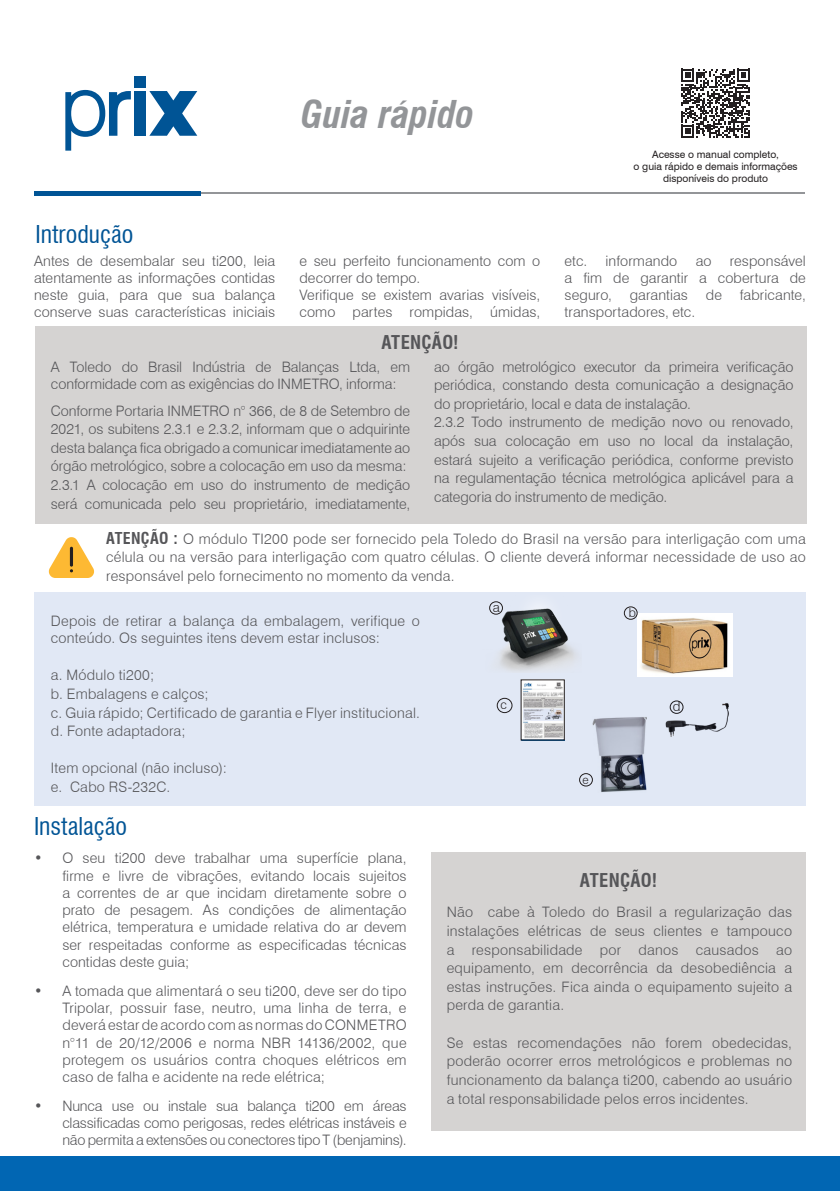
<style>
.page{position:relative;width:840px;height:1191px;background:#fff}
.page>*{position:absolute;margin:0;border:0;box-sizing:border-box;transform-origin:0 0}
.Normal_-_cópia{font:italic 700 condensed 37.4px "Swiss 721 BT";letter-spacing:-.005em;color:#939598}
.SuperTítulo{font:condensed 24px "Swiss 721 BT";color:#005495}
.Título{font:700 condensed 18.6px "Swiss 721 BT";letter-spacing:.01em;color:#565659}
.Texto{font:300 14.4px/17.2px "Swiss 721 BT";letter-spacing:.005em;color:#565659;text-align:justify}
.t1{font:300 13.2px "Swiss 721 BT";color:#231f20}
.t2{font:300 12.4px "Swiss 721 BT";color:#231f20}
.t3{font:300 11.8px "Swiss 721 BT";color:#231f20}
.t4{font:10.2px/12.2px "Swiss 721 BT";color:#231f20;text-align:center}
.s1{font-weight:700;font-stretch:condensed;font-size:16px}
</style>
<div class="page">
<div style="left:134px;top:91px;width:12px;height:45px;background:#005495"></div>
<div style="left:134px;top:76px;width:12px;height:11px;background:#005495"></div>
<svg style="left:149px;top:91px;width:48px;height:45px"></svg>
<svg style="left:65px;top:90px;width:66px;height:61px"></svg>
<hr style="left:126px;top:192px;width:678px;height:2px;background:#939598">
<hr style="left:34px;top:192px;width:166px;height:4px;background:#005495">
<div style="left:0;top:1157px;width:839px;height:34px;background:#0166b3"></div>
<svg style="left:681px;top:69px;width:68px;height:69px"></svg>
<div style="left:34px;top:592px;width:771px;height:213px;background:#e1e8f5"></div>
<img style="left:592px;top:717px;width:54px;height:75px">
<div style="left:578px;top:773px;width:14px;height:13px;border:1px solid #231f20;border-radius:50%"></div>
<img style="left:665px;top:702px;width:62px;height:35px">
<div style="left:669px;top:700px;width:14px;height:14px;border:1px solid #231f20;border-radius:50%"></div>
<img style="left:522px;top:681px;width:40px;height:57px">
<div style="left:496px;top:698px;width:16px;height:15px;border:1px solid #231f20;border-radius:50%"></div>
<div style="left:35px;top:326px;width:771px;height:198px;background:#d5d3d2"></div>
<div style="left:431px;top:852px;width:374px;height:279px;background:#d5d3d2"></div>
<img style="left:489px;top:601px;width:88px;height:71px">
<img style="left:637px;top:613px;width:95px;height:63px">
<div style="left:623px;top:606px;width:14px;height:14px;border:1px solid #231f20;border-radius:50%"></div>
<svg style="left:48px;top:537px;width:47px;height:41px"></svg>
<p class="Normal_-_cópia" style="left:301px;top:92px;width:174px">Guia rápido</p>
<p class="SuperTítulo" style="left:35px;top:219px;width:99px">Introdução</p>
<p class="Texto" style="left:34px;top:252px;width:243px">Antes de desembalar seu ti200, leia atentamente as informações contidas neste guia, para que sua balança conserve suas características iniciais</p>
<p class="Texto" style="left:299px;top:252px;width:242px">e seu perfeito funcionamento com o decorrer do tempo.</p>
<p class="Texto" style="left:299px;top:286px;width:242px">Verifique se existem avarias visíveis, como partes rompidas, úmidas,</p>
<p class="Título" style="left:381px;top:331px;width:79px">ATENÇÃO!</p>
<p class="t4" style="left:651px;top:148px;width:128px">Acesse o manual completo,</p>
<p class="t4" style="left:633px;top:160px;width:165px">o guia rápido e demais informações disponíveis do produto</p>
<p class="Texto" style="left:564px;top:252px;width:243px;text-indent:165px">responsável a fim de garantir a cobertura de seguro, garantias de fabricante, transportadores, etc.</p>
<p class="Texto" style="left:564px;top:252px;width:24px">etc.</p>
<p class="Texto" style="left:605px;top:252px;width:73px">informando</p>
<p class="Texto" style="left:695px;top:252px;width:17px">ao</p>
<p class="Texto" style="left:51px;top:358px;width:360px">A Toledo do Brasil Indústria de Balanças Ltda, em conformidade com as exigências do INMETRO, informa:</p>
<p class="Texto" style="left:51px;top:401px;width:360px;line-height:18.6px">Conforme Portaria INMETRO n° 366, de 8 de Setembro de 2021, os subitens 2.3.1 e 2.3.2, informam que o adquirinte desta balança fica obrigado a comunicar imediatamente ao órgão metrológico, sobre a colocação em uso da mesma:</p>
<p class="Texto" style="left:51px;top:475px;width:360px;line-height:18.6px">2.3.1 A colocação em uso do instrumento de medição será comunicada pelo seu proprietário, imediatamente,</p>
<p class="Texto" style="left:434px;top:357px;width:360px;line-height:18.6px">ao órgão metrológico executor da primeira verificação periódica, constando desta comunicação a designação do proprietário, local e data de instalação.</p>
<p class="Texto" style="left:434px;top:413px;width:360px;line-height:18.6px">2.3.2 Todo instrumento de medição novo ou renovado, após sua colocação em uso no local da instalação, estará sujeito a verificação periódica, conforme previsto na regulamentação técnica metrológica aplicável para a categoria do instrumento de medição.</p>
<p class="Texto" style="left:106px;top:529px;width:701px;line-height:18.6px"><span class="s1">ATENÇÃO :</span> O módulo TI200 pode ser fornecido pela Toledo do Brasil na versão para interligação com uma célula ou na versão para interligação com quatro células. O cliente deverá informar necessidade de uso ao responsável pelo fornecimento no momento da venda.</p>
<p class="Texto" style="left:51px;top:612px;width:370px">Depois de retirar a balança da embalagem, verifique o conteúdo. Os seguintes itens devem estar inclusos:</p>
<p class="Texto" style="left:51px;top:666px;width:105px">a. Módulo ti200;</p>
<p class="Texto" style="left:51px;top:685px;width:159px">b. Embalagens e calços;</p>
<p class="Texto" style="left:51px;top:703px;width:370px">c. Guia rápido; Certificado de garantia e Flyer institucional.</p>
<p class="Texto" style="left:51px;top:722px;width:136px">d. Fonte adaptadora;</p>
<p class="Texto" style="left:51px;top:759px;width:177px">Item opcional (não incluso):</p>
<p class="Texto" style="left:51px;top:778px;width:121px">e. Cabo RS-232C.</p>
<p class="SuperTítulo" style="left:34px;top:812px;width:94px">Instalação</p>
<p class="Texto" style="left:62px;top:849px;width:345px;text-indent:-28px">• O seu ti200 deve trabalhar uma superfície plana, firme e livre de vibrações, evitando locais sujeitos a correntes de ar que incidam diretamente sobre o prato de pesagem. As condições de alimentação elétrica, temperatura e umidade relativa do ar devem ser respeitadas conforme as especificadas técnicas contidas deste guia;</p>
<p class="Texto" style="left:62px;top:981px;width:345px;text-indent:-28px">• A tomada que alimentará o seu ti200, deve ser do tipo Tripolar, possuir fase, neutro, uma linha de terra, e deverá estar de acordo com as normas do CONMETRO n°11 de 20/12/2006 e norma NBR 14136/2002, que protegem os usuários contra choques elétricos em caso de falha e acidente na rede elétrica;</p>
<p class="Texto" style="left:62px;top:1096px;width:345px;text-indent:-28px">• Nunca use ou instale sua balança ti200 em áreas classificadas como perigosas, redes elétricas instáveis e não permita a extensões ou conectores tipo T (benjamins).</p>
<p class="t1" style="left:492px;top:599px;width:9px">a</p>
<p class="t2" style="left:500px;top:697px;width:8px">c</p>
<p class="t3" style="left:582px;top:772px;width:8px">e</p>
<p class="t2" style="left:628px;top:605px;width:9px">b</p>
<p class="t1" style="left:672px;top:698px;width:9px">d</p>
<p class="Título" style="left:579px;top:868px;width:79px">ATENÇÃO!</p>
<p class="Texto" style="left:446px;top:903px;width:347px;line-height:18.6px">Não cabe à Toledo do Brasil a regularização das instalações elétricas de seus clientes e tampouco a responsabilidade por danos causados ao equipamento, em decorrência da desobediência a estas instruções. Fica ainda o equipamento sujeito a perda de garantia.</p>
<p class="Texto" style="left:446px;top:1033px;width:347px;line-height:18.6px">Se estas recomendações não forem obedecidas, poderão ocorrer erros metrológicos e problemas no funcionamento da balança ti200, cabendo ao usuário a total responsabilidade pelos erros incidentes.</p>
</div>
